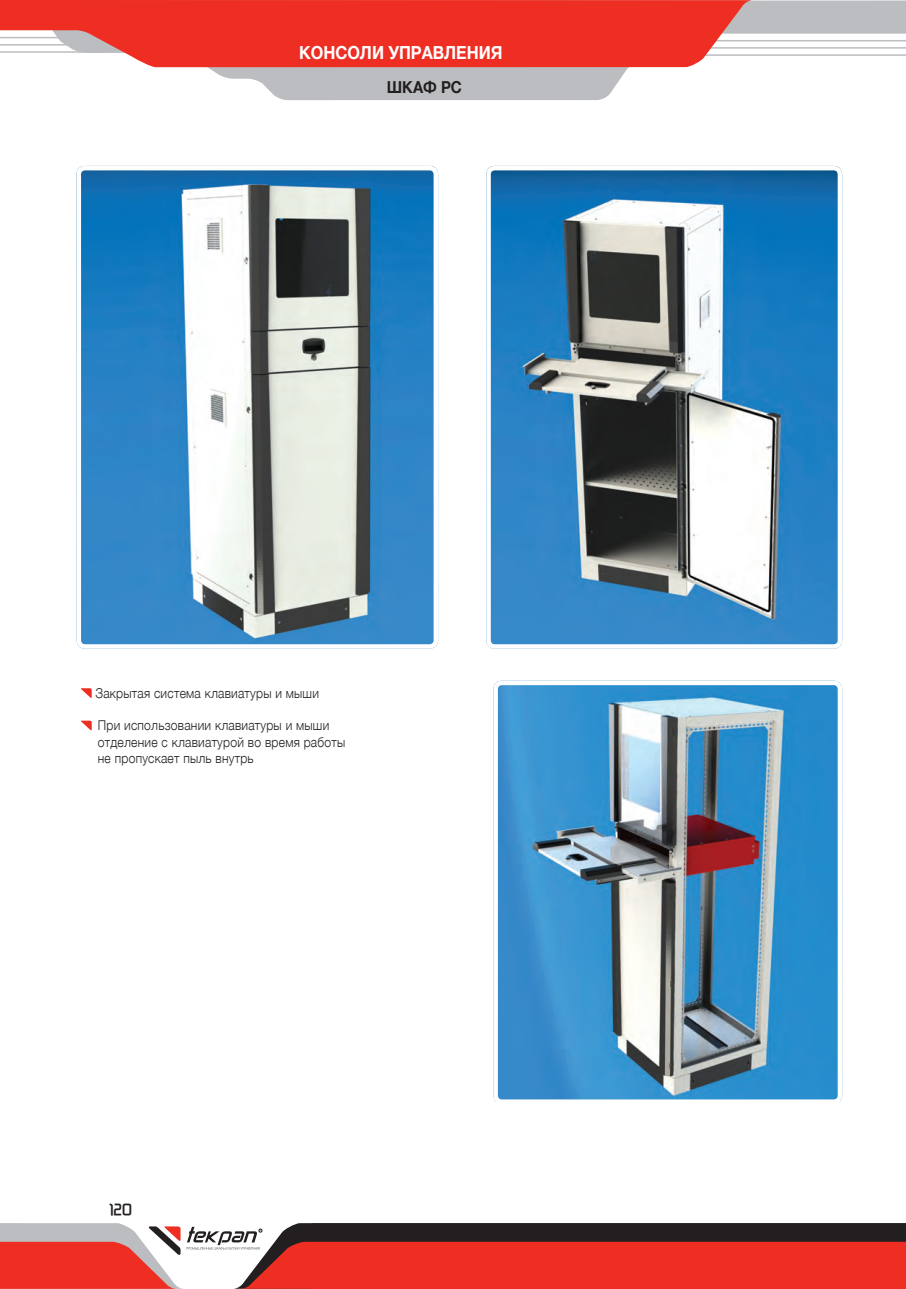
<style>
.page{position:relative;width:906px;height:1289px;background:#fff}
.page>*{position:absolute;margin:0;border:0;box-sizing:border-box;transform-origin:0 0}
.t1{font:700 18px "Helvetica Neue";color:#fff;scale:.9 1}
.t2{font:700 16.5px "Helvetica Neue";color:#231f20;scale:.9 1}
.t3{font:300 13.5px/16.2px "Helvetica Neue";letter-spacing:.02em;color:#231f20;scale:.9 1}
.t4{font:700 13.5px "Zekton";color:#231f20}
</style>
<div class="page">
<svg style="left:172px;top:67px;width:515px;height:33px"></svg>
<hr style="left:655px;top:54px;width:251px;height:2px;background:#bcbdc0">
<svg style="left:753px;top:1px;width:153px;height:48px;fill:#bcbdc0"></svg>
<svg style="left:0;top:0;width:753px;height:67px;background:#ed463b"></svg>
<svg style="left:0;top:1223px;width:906px;height:65px;background:#c04942"></svg>
<img style="left:77px;top:169px;width:361px;height:479px">
<div style="left:77px;top:166px;width:361px;height:482px;border:4px solid #fff;border-radius:6px"></div>
<img style="left:489px;top:171px;width:353px;height:477px">
<div style="left:486px;top:166px;width:356px;height:482px;border:4px solid #fff;border-radius:6px"></div>
<img style="left:498px;top:685px;width:344px;height:415px">
<div style="left:493px;top:680px;width:349px;height:423px;border:4px solid #fff;border-radius:6px"></div>
<svg style="left:80px;top:688px;width:12px;height:10px"></svg>
<svg style="left:80px;top:720px;width:12px;height:10px"></svg>
<h1 class="t1" style="left:299px;top:38px;width:228px">КОНСОЛИ УПРАВЛЕНИЯ</h1>
<p class="t2" style="left:387px;top:74px;width:85px">ШКАФ PC</p>
<p class="t3" style="left:96px;top:684px;width:250px">Закрытая система клавиатуры и мыши</p>
<p class="t3" style="left:98px;top:716px;width:276px">При использовании клавиатуры и мыши отделение с клавиатурой во время работы не пропускает пыль внутрь</p>
<p class="t4" style="left:109px;top:1199px;width:24px">120</p>
</div>
